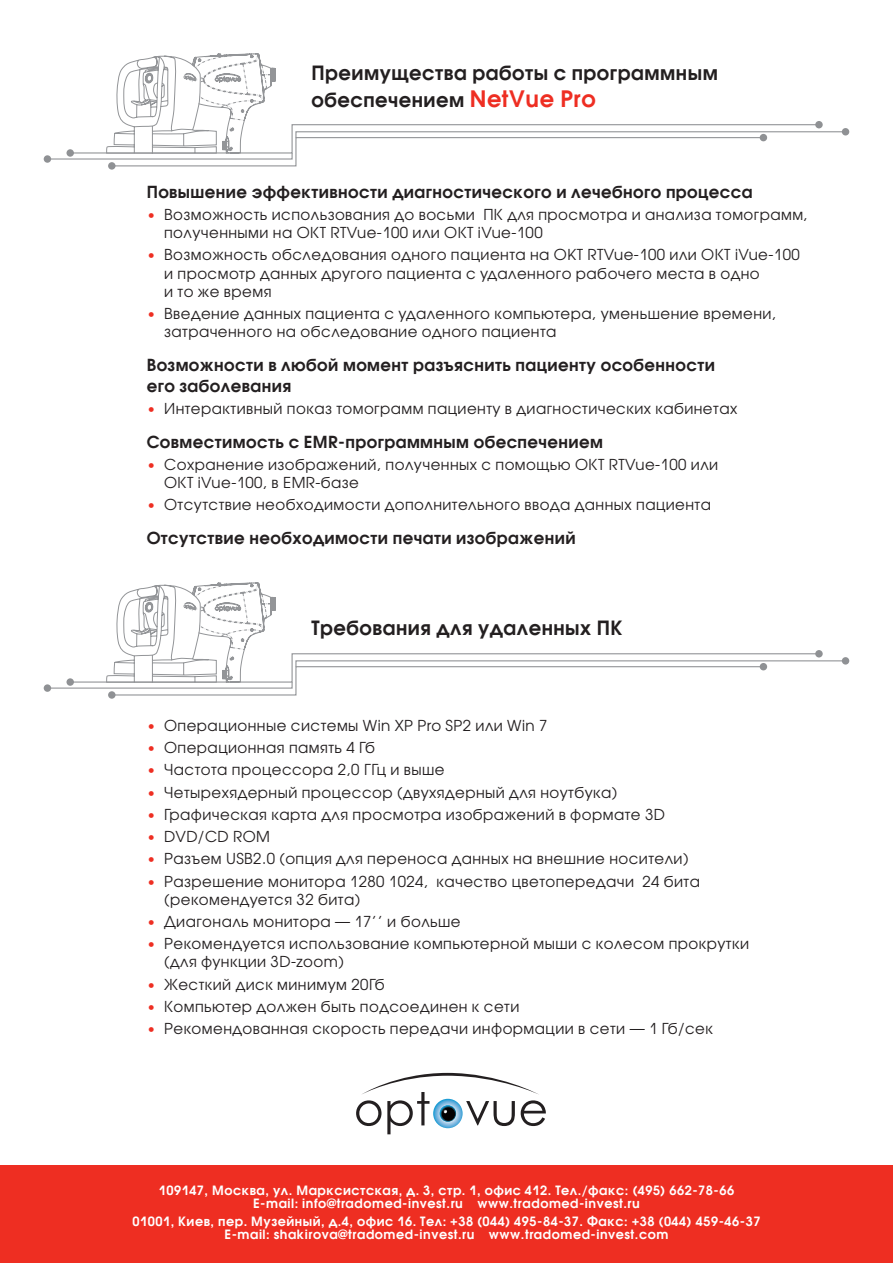
<style>
.page{position:relative;width:893px;height:1263px;background:#fff}
.page>*{position:absolute;margin:0;border:0;box-sizing:border-box;transform-origin:0 0}
.t1{font:600 19.5px/27px "Avant Garde Gothic C";letter-spacing:.025em;color:#231f20}
.t2{font:600 16.5px/21px "Avant Garde Gothic C";letter-spacing:.025em;color:#231f20}
.Paragraph_Style_3{font:15px/18px "Avant Garde Gothic C";letter-spacing:.03em;color:#231f20}
.t3{font:600 12.75px "Avant Garde Gothic C";letter-spacing:.04em;color:#fff}
.s1{font-size:22.5px;color:#ee2e22}
.s2{color:#ee2e22}
</style>
<div class="page">
<div style="left:0;top:1165px;width:893px;height:98px;background:#ee2e22"></div>
<svg style="left:108px;top:162px;width:8px;height:8px"></svg>
<div style="left:44px;top:155px;width:7px;height:8px;background:#8f9194;border-radius:50%"></div>
<div style="left:842px;top:128px;width:7px;height:7px;background:#8f9194;border-radius:50%"></div>
<svg style="left:46px;top:53px;width:801px;height:114px"></svg>
<svg style="left:108px;top:691px;width:8px;height:8px"></svg>
<div style="left:44px;top:684px;width:7px;height:8px;background:#8f9194;border-radius:50%"></div>
<div style="left:842px;top:657px;width:7px;height:8px;background:#8f9194;border-radius:50%"></div>
<svg style="left:46px;top:582px;width:801px;height:114px"></svg>
<svg style="left:356px;top:1073px;width:190px;height:61px"></svg>
<p class="t1" style="left:311px;top:59px;width:408px">Преимущества работы с программным обеспечением <span class="s1">NetVue Pro</span></p>
<p class="t2" style="left:147px;top:181px;width:607px">Повышение эффективности диагностического и лечебного процесса</p>
<p class="Paragraph_Style_3" style="left:164px;top:206px;width:645px;text-indent:-17px"><span class="s2">•</span> Возможность использования до восьми ПК для просмотра и анализа томограмм, полученными на ОКТ RTVue-100 или ОКТ iVue-100</p>
<p class="Paragraph_Style_3" style="left:164px;top:246px;width:637px;text-indent:-17px"><span class="s2">•</span> Возможность обследования одного пациента на OKT RTVue-100 или ОКТ iVue-100 и просмотр данных другого пациента с удаленного рабочего места в одно<br>и то же время</p>
<p class="Paragraph_Style_3" style="left:164px;top:304px;width:613px;text-indent:-17px"><span class="s2">•</span> Введение данных пациента с удаленного компьютера, уменьшение времени, затраченного на обследование одного пациента</p>
<p class="t2" style="left:147px;top:354px;width:570px">Возможности в любой момент разъяснить пациенту особенности его заболевания</p>
<p class="Paragraph_Style_3" style="left:147px;top:399px;width:592px"><span class="s2">•</span> Интерактивный показ томограмм пациенту в диагностических кабинетах</p>
<p class="t2" style="left:147px;top:431px;width:458px">Совместимость с EMR-программным обеспечением</p>
<p class="Paragraph_Style_3" style="left:164px;top:455px;width:555px;text-indent:-17px"><span class="s2">•</span> Сохранение изображений, полученных с помощью ОКТ RTVue-100 или<br>ОКТ iVue-100, в EMR-базе</p>
<p class="Paragraph_Style_3" style="left:147px;top:495px;width:566px"><span class="s2">•</span> Отсутствие необходимости дополнительного ввода данных пациента</p>
<p class="t2" style="left:147px;top:527px;width:430px">Отсутствие необходимости печати изображений</p>
<p class="t1" style="left:311px;top:613px;width:313px">Требования для удаленных ПК</p>
<p class="Paragraph_Style_3" style="left:147px;top:716px;width:402px"><span class="s2">•</span> Операционные системы Win XP Pro SP2 или Win 7</p>
<p class="Paragraph_Style_3" style="left:147px;top:739px;width:230px"><span class="s2">•</span> Операционная память 4 Гб</p>
<p class="Paragraph_Style_3" style="left:147px;top:761px;width:299px"><span class="s2">•</span> Частота процессора 2,0 ГГц и выше</p>
<p class="Paragraph_Style_3" style="left:147px;top:783px;width:472px"><span class="s2">•</span> Четырехядерный процессор (двухядерный для ноутбука)</p>
<p class="Paragraph_Style_3" style="left:147px;top:805px;width:520px"><span class="s2">•</span> Графическая карта для просмотра изображений в формате 3D</p>
<p class="Paragraph_Style_3" style="left:147px;top:828px;width:125px"><span class="s2">•</span> DVD/CD ROM</p>
<p class="Paragraph_Style_3" style="left:147px;top:850px;width:543px"><span class="s2">•</span> Разъем USB2.0 (опция для переноса данных на внешние носители)</p>
<p class="Paragraph_Style_3" style="left:164px;top:872px;width:537px;text-indent:-17px"><span class="s2">•</span> Разрешение монитора 1280×1024, качество цветопередачи 24 бита (рекомендуется 32 бита)</p>
<p class="Paragraph_Style_3" style="left:147px;top:912px;width:315px"><span class="s2">•</span> Диагональ монитора — 17’’ и больше</p>
<p class="Paragraph_Style_3" style="left:164px;top:935px;width:586px;text-indent:-17px"><span class="s2">•</span> Рекомендуется использование компьютерной мыши с колесом прокрутки (для функции 3D-zoom)</p>
<p class="Paragraph_Style_3" style="left:147px;top:975px;width:240px"><span class="s2">•</span> Жесткий диск минимум 20Гб</p>
<p class="Paragraph_Style_3" style="left:147px;top:997px;width:374px"><span class="s2">•</span> Компьютер должен быть подсоединен к сети</p>
<p class="Paragraph_Style_3" style="left:147px;top:1019px;width:568px"><span class="s2">•</span> Рекомендованная скорость передачи информации в сети — 1 Гб/сек</p>
<p class="t3" style="left:159px;top:1182px;width:577px">109147, Москва, ул. Марксистская, д. 3, стр. 1, офис 412. Тел./факс: (495) 662-78-66</p>
<p class="t3" style="left:253px;top:1195px;width:388px">E-mail: info@tradomed-invest.ru www.tradomed-invest.ru</p>
<p class="t3" style="left:132px;top:1213px;width:630px">01001, Киев, пер. Музейный, д.4, офис 16. Тел: +38 (044) 495-84-37. Факс: +38 (044) 459-46-37</p>
<p class="t3" style="left:225px;top:1227px;width:445px">E-mail: shakirova@tradomed-invest.ru www.tradomed-invest.com</p>
</div>
